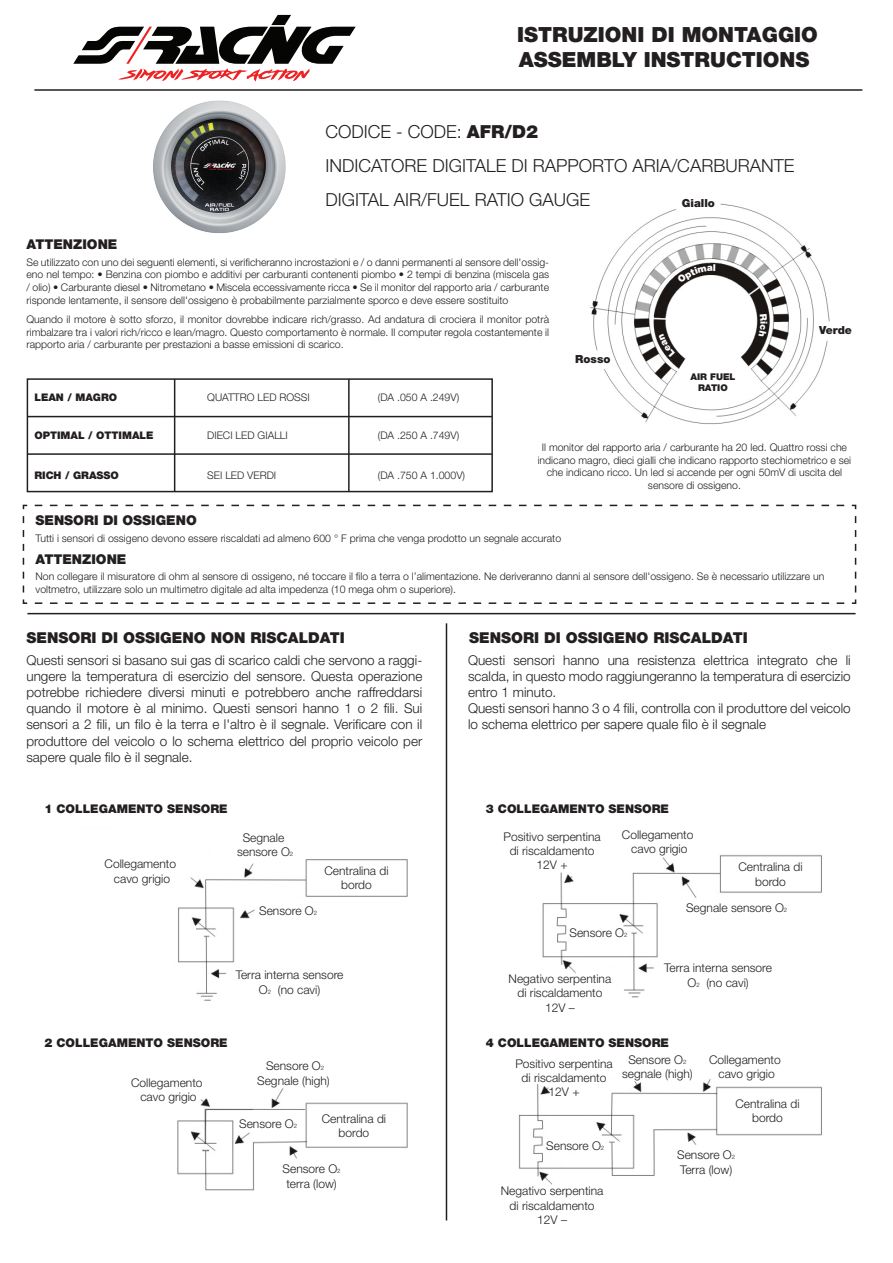
<style>
.page{position:relative;width:893px;height:1263px;background:#fff}
.page>*{position:absolute;margin:0;border:0;box-sizing:border-box;transform-origin:0 0}
.t1{font:900 21px/25.2px "Helvetica Neue";color:#231f20}
.t2{font:300 18px/33.8px "Helvetica Neue";color:#231f20}
.t3{font:900 15px "Helvetica Neue";color:#231f20}
.t4{font:300 13.5px/16.2px "Helvetica Neue";color:#231f20;text-align:justify}
.t5{font:900 13.5px "Helvetica Neue";color:#231f20}
.t6{font:300 12px/14.4px "Helvetica Neue";color:#231f20;text-align:center}
.t7{font:900 12px "Helvetica Neue";color:#231f20}
.t8{font:900 11.1px "Helvetica Neue";color:#231f20}
.t9{font:300 10.5px/12.6px "Helvetica Neue";color:#231f20;text-align:justify}
.t10{font:900 10.5px "Helvetica Neue";color:#231f20}
.t11{font:900 9.3px/11.1px "Helvetica Neue";color:#231f20;text-align:center}
.s1{font-weight:900}
.s2{font-size:6px}
</style>
<div class="page">
<svg style="left:73px;top:15px;width:283px;height:49px"></svg>
<hr style="left:34px;top:89px;width:828px;height:2px;background:#231f20">
<img style="left:118px;top:68px;width:196px;height:166px">
<div style="left:27px;top:378px;width:466px;height:114px;border:2px solid #231f20"></div>
<hr style="left:27px;top:453px;width:465px;height:2px;background:#231f20">
<hr style="left:27px;top:416px;width:465px;height:1px;background:#231f20">
<hr style="left:348px;top:379px;width:2px;height:113px;background:#231f20">
<hr style="left:174px;top:379px;width:1px;height:113px;background:#231f20">
<img style="left:590px;top:203px;width:240px;height:222px">
<img style="left:177px;top:819px;width:645px;height:381px">
<hr style="left:27px;top:613px;width:829px;height:1px;background:#231f20">
<hr style="left:446px;top:623px;width:1px;height:597px;background:#231f20">
<svg style="left:22px;top:504px;width:835px;height:100px"></svg>
<svg style="left:659px;top:334px;width:16px;height:23px"></svg>
<svg style="left:677px;top:264px;width:38px;height:19px"></svg>
<svg style="left:759px;top:314px;width:8px;height:23px"></svg>
<h1 class="t1" style="left:517px;top:22px;width:302px">ISTRUZIONI DI MONTAGGIO<br>ASSEMBLY INSTRUCTIONS</h1>
<p class="t5" style="left:27px;top:236px;width:92px">ATTENZIONE</p>
<h2 class="t2" style="left:325px;top:114px;width:470px">CODICE - CODE: <span class="s1">AFR/D2<br></span>INDICATORE DIGITALE DI RAPPORTO ARIA/CARBURANTE<br>DIGITAL AIR/FUEL RATIO GAUGE</h2>
<p class="t8" style="left:682px;top:196px;width:35px">Giallo</p>
<p class="t9" style="left:26px;top:256px;width:524px">Se utilizzato con uno dei seguenti elementi, si verificheranno incrostazioni e / o danni permanenti al sensore dell'ossig&shy;eno nel tempo: • Benzina con piombo e additivi per carburanti contenenti piombo • 2 tempi di benzina (miscela gas / olio) • Carburante diesel • Nitrometano • Miscela eccessivamente ricca • Se il monitor del rapporto aria / carburante risponde lentamente, il sensore dell'ossigeno è probabilmente parzialmente sporco e deve essere sostituito</p>
<p class="t9" style="left:26px;top:313px;width:524px">Quando il motore è sotto sforzo, il monitor dovrebbe indicare rich/grasso. Ad andatura di crociera il monitor potrà rimbalzare tra i valori rich/ricco e lean/magro. Questo comportamento è normale. Il computer regola costantemente il rapporto aria / carburante per prestazioni a basse emissioni di scarico.</p>
<p class="t8" style="left:575px;top:352px;width:37px">Rosso</p>
<p class="t11" style="left:690px;top:371px;width:47px">AIR FUEL<br>RATIO</p>
<p class="t8" style="left:819px;top:324px;width:34px">Verde</p>
<p class="t10" style="left:34px;top:391px;width:84px">LEAN / MAGRO</p>
<p class="t10" style="left:34px;top:429px;width:121px">OPTIMAL / OTTIMALE</p>
<p class="t10" style="left:34px;top:469px;width:86px">RICH / GRASSO</p>
<p class="t9" style="left:207px;top:391px;width:104px">QUATTRO LED ROSSI</p>
<p class="t9" style="left:207px;top:429px;width:82px">DIECI LED GIALLI</p>
<p class="t9" style="left:207px;top:468px;width:71px">SEI LED VERDI</p>
<p class="t9" style="left:378px;top:391px;width:83px">(DA .050 A .249V)</p>
<p class="t9" style="left:378px;top:429px;width:83px">(DA .250 A .749V)</p>
<p class="t9" style="left:378px;top:468px;width:89px">(DA .750 A 1.000V)</p>
<p class="t9" style="left:538px;top:441px;width:315px;text-align:center">Il monitor del rapporto aria / carburante ha 20 led. Quattro rossi che indicano magro, dieci gialli che indicano rapporto stechiometrico e sei che indicano ricco. Un led si accende per ogni 50mV di uscita del sensore di ossigeno.</p>
<p class="t5" style="left:35px;top:513px;width:163px">SENSORI DI OSSIGENO</p>
<p class="t9" style="left:35px;top:532px;width:527px">Tutti i sensori di ossigeno devono essere riscaldati ad almeno 600 ° F prima che venga prodotto un segnale accurato</p>
<p class="t9" style="left:35px;top:570px;width:790px">Non collegare il misuratore di ohm al sensore di ossigeno, né toccare il filo a terra o l’alimentazione. Ne deriveranno danni al sensore dell'ossigeno. Se è necessario utilizzare un voltmetro, utilizzare solo un multimetro digitale ad alta impedenza (10 mega ohm o superiore).</p>
<h3 class="t3" style="left:26px;top:629px;width:320px">SENSORI DI OSSIGENO NON RISCALDATI</h3>
<p class="t4" style="left:26px;top:651px;width:397px">Questi sensori si basano sui gas di scarico caldi che servono a raggi&shy;ungere la temperatura di esercizio del sensore. Questa operazione potrebbe richiedere diversi minuti e potrebbero anche raffreddarsi quando il motore è al minimo. Questi sensori hanno 1 o 2 fili. Sui sensori a 2 fili, un filo è la terra e l'altro è il segnale. Verificare con il produttore del veicolo o lo schema elettrico del proprio veicolo per sapere quale filo è il segnale.</p>
<p class="t5" style="left:36px;top:552px;width:92px">ATTENZIONE</p>
<h3 class="t3" style="left:469px;top:629px;width:280px">SENSORI DI OSSIGENO RISCALDATI</h3>
<p class="t4" style="left:468px;top:651px;width:384px;text-align:left">Questi sensori hanno una resistenza elettrica integrato che li scalda, in questo modo raggiungeranno la temperatura di esercizio entro 1 minuto.<br>Questi sensori hanno 3 o 4 fili, controlla con il produttore del veicolo lo schema elettrico per sapere quale filo è il segnale</p>
<p class="t7" style="left:44px;top:801px;width:185px">1 COLLEGAMENTO SENSORE</p>
<p class="t6" style="left:105px;top:856px;width:73px">Collegamento cavo grigio</p>
<p class="t6" style="left:237px;top:830px;width:58px">Segnale sensore O<span class="s2">2</span></p>
<p class="t7" style="left:486px;top:801px;width:185px">3 COLLEGAMENTO SENSORE</p>
<p class="t6" style="left:622px;top:827px;width:73px">Collegamento cavo grigio</p>
<p class="t6" style="left:503px;top:829px;width:99px">Positivo serpentina di riscaldamento<br>12V +</p>
<p class="t6" style="left:324px;top:863px;width:66px">Centralina di bordo</p>
<p class="t6" style="left:738px;top:859px;width:66px">Centralina di bordo</p>
<p class="t6" style="left:259px;top:903px;width:60px">Sensore O<span class="s2">2</span></p>
<p class="t6" style="left:686px;top:900px;width:103px">Segnale sensore O<span class="s2">2</span></p>
<p class="t6" style="left:569px;top:926px;width:60px">Sensore O<span class="s2">2</span></p>
<p class="t6" style="left:236px;top:968px;width:109px">Terra interna sensore<br>O<span class="s2">2</span> (no cavi)</p>
<p class="t6" style="left:664px;top:961px;width:109px">Terra interna sensore<br>O<span class="s2">2</span> (no cavi)</p>
<p class="t6" style="left:509px;top:971px;width:104px">Negativo serpentina di riscaldamento<br>12V –</p>
<p class="t7" style="left:44px;top:1036px;width:185px">2 COLLEGAMENTO SENSORE</p>
<p class="t7" style="left:486px;top:1036px;width:185px">4 COLLEGAMENTO SENSORE</p>
<p class="t6" style="left:131px;top:1075px;width:73px">Collegamento cavo grigio</p>
<p class="t6" style="left:257px;top:1058px;width:74px">Sensore O<span class="s2">2<br></span>Segnale (high)</p>
<p class="t6" style="left:515px;top:1056px;width:99px">Positivo serpentina di riscaldamento<br>12V +</p>
<p class="t6" style="left:622px;top:1052px;width:72px">Sensore O<span class="s2">2 </span>segnale (high)</p>
<p class="t6" style="left:709px;top:1052px;width:73px">Collegamento cavo grigio</p>
<p class="t6" style="left:735px;top:1096px;width:66px">Centralina di</p>
<p class="t6" style="left:239px;top:1116px;width:60px">Sensore O<span class="s2">2</span></p>
<p class="t6" style="left:322px;top:1111px;width:66px">Centralina di</p>
<p class="t6" style="left:752px;top:1110px;width:32px">bordo</p>
<p class="t6" style="left:339px;top:1126px;width:32px">bordo</p>
<p class="t6" style="left:283px;top:1162px;width:60px">Sensore O<span class="s2">2 </span>terra (low)</p>
<p class="t6" style="left:546px;top:1138px;width:60px">Sensore O<span class="s2">2</span></p>
<p class="t6" style="left:501px;top:1184px;width:104px">Negativo serpentina di riscaldamento<br>12V –</p>
<p class="t6" style="left:677px;top:1148px;width:60px;text-align:left">Sensore O<span class="s2">2<br></span>Terra (low)</p>
</div>
